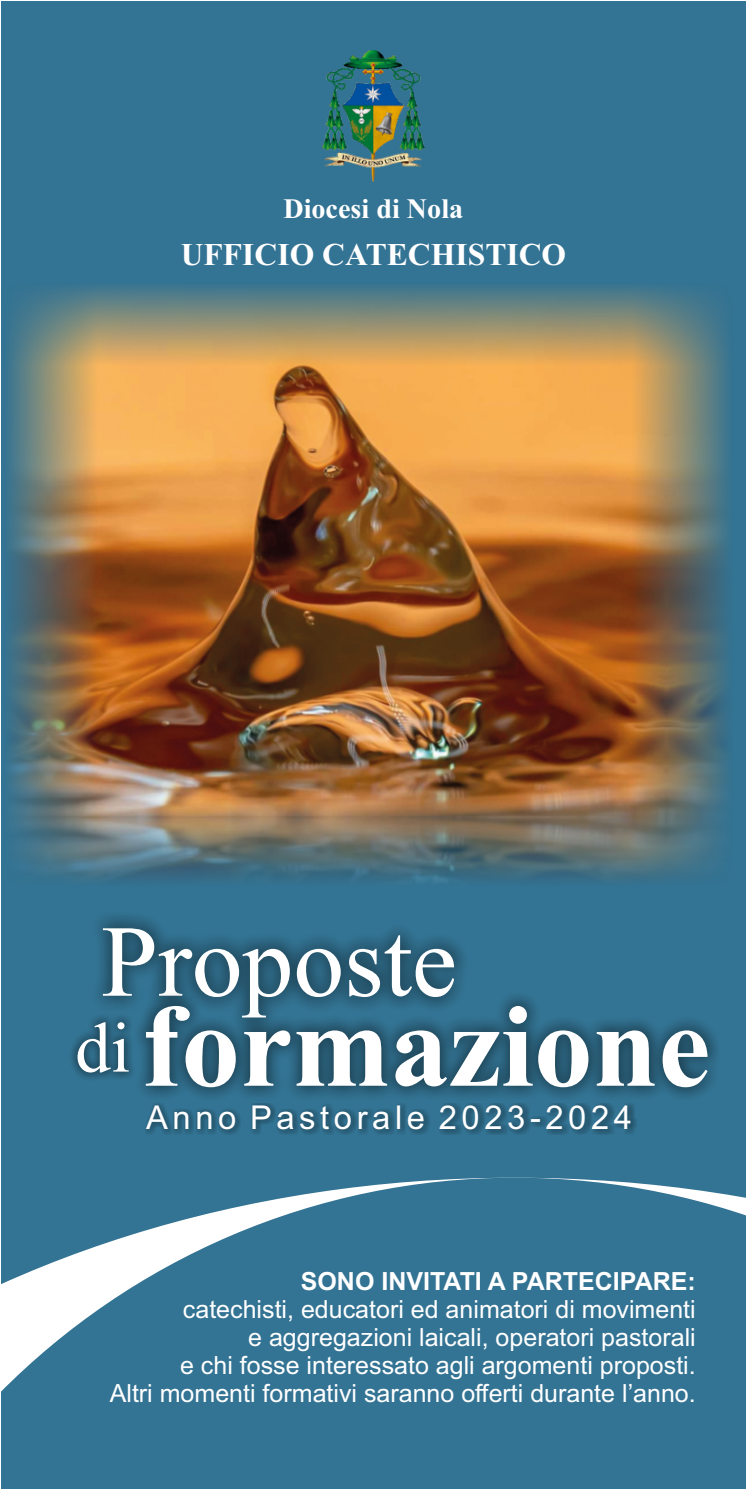
<style>
.page{position:relative;width:746px;height:1489px;background:#fff}
.page>*{position:absolute;margin:0;border:0;box-sizing:border-box;transform-origin:0 0}
.t1{font:700 117.5px "Times New Roman";color:#fff}
.t2{font:101.5px "Times New Roman";color:#fff}
.t3{font:71px "Times New Roman";color:#fff}
.t4{font:32.75px "Arial";letter-spacing:.14em;color:#fff}
.t5{font:700 31.75px "Times New Roman";color:#fff}
.t6{font:700 28.25px "Times New Roman";color:#fff}
.t7{font:25px/28px "Arial";color:#fff;text-align:right}
.t8{font:700 25px "Arial";color:#fff}
</style>
<div class="page">
<div style="left:1px;top:1px;width:744px;height:1487px;background:#337393"></div>
<svg style="left:1px;top:1177px;width:744px;height:215px"></svg>
<img style="left:9px;top:287px;width:718px;height:594px">
<div style="left:76px;top:901px;width:404px;height:143px;background:#1d1d1b;opacity:.59"></div>
<div style="left:121px;top:981px;width:610px;height:130px;background:#1d1d1b;opacity:.59"></div>
<div style="left:145px;top:1103px;width:491px;height:31px;background:#1d1d1b;opacity:.39"></div>
<img style="left:322px;top:50px;width:102px;height:131px">
<div style="left:62px;top:1007px;width:82px;height:80px;background:#1d1d1b;opacity:.59"></div>
<p class="t6" style="left:283px;top:199px;width:181px">Diocesi di Nola</p>
<p class="t5" style="left:181px;top:243px;width:387px">UFFICIO CATECHISTICO</p>
<h2 class="t2" style="left:101px;top:925px;width:357px">Proposte</h2>
<h1 class="t1" style="left:142px;top:1006px;width:570px">formazione</h1>
<h3 class="t4" style="left:146px;top:1104px;width:487px">Anno Pastorale 2023-2024</h3>
<h3 class="t3" style="left:75px;top:1022px;width:57px">di</h3>
<p class="t8" style="left:301px;top:1271px;width:396px">SONO INVITATI A PARTECIPARE:</p>
<p class="t7" style="left:110px;top:1297px;width:587px">catechisti, educatori ed animatori di movimenti<br>e aggregazioni laicali, operatori pastorali<br>e chi fosse interessato agli argomenti proposti.<br>Altri momenti formativi saranno offerti durante l’anno.</p>
</div>
